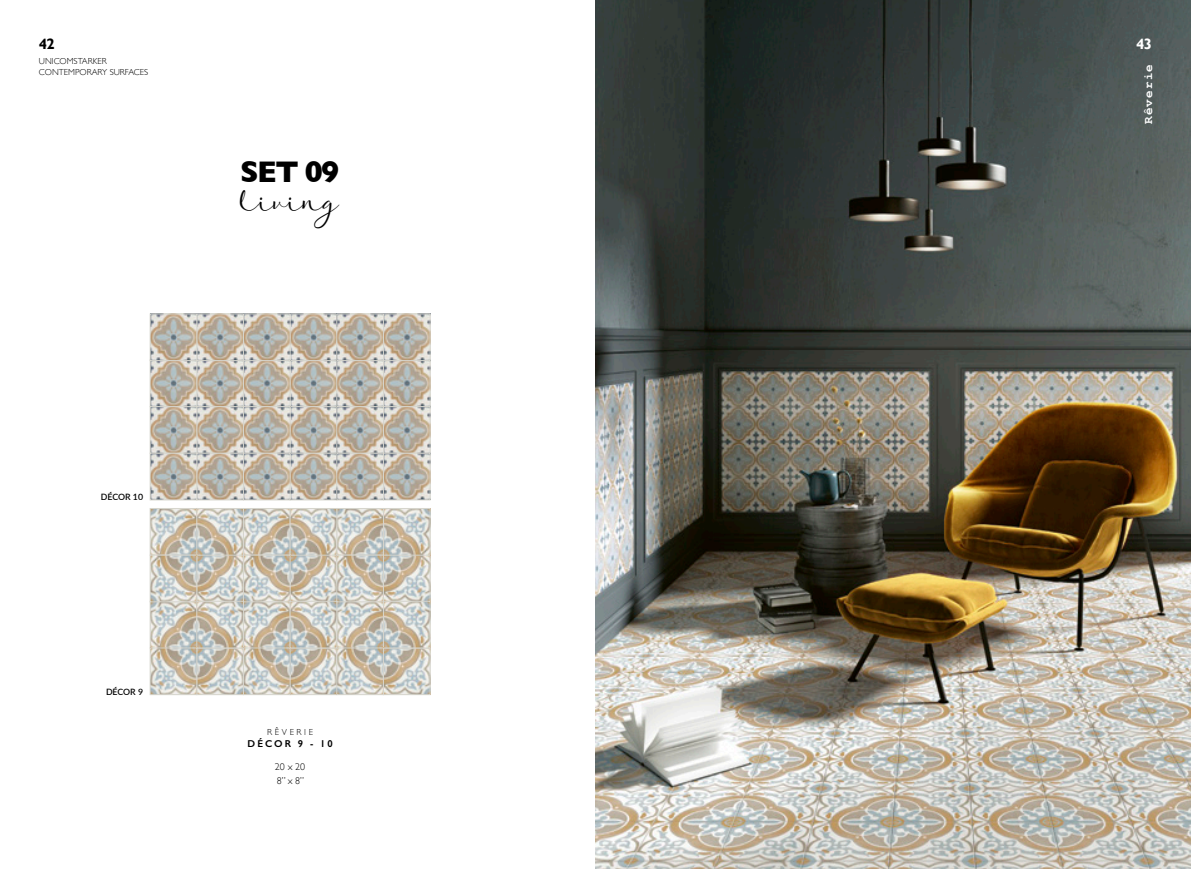
<style>
.page{position:relative;width:1191px;height:869px;background:#fff}
.page>*{position:absolute;margin:0;border:0;box-sizing:border-box;transform-origin:0 0}
.t1{font:700 30.38px "Gill Sans";color:#000}
.t2{font:24.25px "Rose Of Baltimore";color:#000}
.t3{font:700 15px "Gill Sans";color:#fff}
.t4{font:700 15px "Gill Sans";color:#000}
.t5{font:700 12.5px "Courier New";letter-spacing:.1em;color:#fff}
.t6{font:300 10px/13.8px "Gill Sans";color:#000}
.t7{font:600 10px "Gill Sans";letter-spacing:.2em;color:#000}
.t8{font:300 8.75px/10.5px "Gill Sans";color:#000}
.t9{font:600 8.75px "Lato";color:#000}
.t10{font:300 8.75px "Gill Sans";letter-spacing:.3em;color:#000}
</style>
<div class="page">
<img style="left:152px;top:315px;width:276px;height:183px">
<div style="left:196px;top:406px;width:48px;height:47px;border:1px solid #d6d5cd"></div>
<div style="left:196px;top:452px;width:48px;height:48px;border:1px solid #d6d5cd"></div>
<div style="left:196px;top:359px;width:48px;height:47px;border:1px solid #d6d5cd"></div>
<div style="left:196px;top:313px;width:48px;height:48px;border:1px solid #d6d5cd"></div>
<div style="left:290px;top:406px;width:47px;height:47px;border:1px solid #d6d5cd"></div>
<div style="left:290px;top:452px;width:47px;height:48px;border:1px solid #d6d5cd"></div>
<div style="left:290px;top:359px;width:47px;height:47px;border:1px solid #d6d5cd"></div>
<div style="left:290px;top:313px;width:47px;height:48px;border:1px solid #d6d5cd"></div>
<div style="left:383px;top:406px;width:47px;height:47px;border:1px solid #d6d5cd"></div>
<div style="left:383px;top:452px;width:47px;height:48px;border:1px solid #d6d5cd"></div>
<div style="left:383px;top:359px;width:47px;height:47px;border:1px solid #d6d5cd"></div>
<div style="left:383px;top:313px;width:47px;height:48px;border:1px solid #d6d5cd"></div>
<div style="left:150px;top:406px;width:47px;height:47px;border:1px solid #d6d5cd"></div>
<div style="left:150px;top:452px;width:47px;height:48px;border:1px solid #d6d5cd"></div>
<div style="left:150px;top:359px;width:47px;height:47px;border:1px solid #d6d5cd"></div>
<div style="left:150px;top:313px;width:47px;height:48px;border:1px solid #d6d5cd"></div>
<div style="left:243px;top:406px;width:47px;height:47px;border:1px solid #d6d5cd"></div>
<div style="left:243px;top:452px;width:47px;height:48px;border:1px solid #d6d5cd"></div>
<div style="left:243px;top:359px;width:47px;height:47px;border:1px solid #d6d5cd"></div>
<div style="left:243px;top:313px;width:47px;height:48px;border:1px solid #d6d5cd"></div>
<div style="left:336px;top:406px;width:48px;height:47px;border:1px solid #d6d5cd"></div>
<div style="left:336px;top:452px;width:48px;height:48px;border:1px solid #d6d5cd"></div>
<div style="left:336px;top:359px;width:48px;height:47px;border:1px solid #d6d5cd"></div>
<div style="left:336px;top:313px;width:48px;height:48px;border:1px solid #d6d5cd"></div>
<img style="left:152px;top:510px;width:276px;height:182px">
<div style="left:196px;top:647px;width:48px;height:47px;border:1px solid #d6d5cd"></div>
<div style="left:196px;top:554px;width:48px;height:48px;border:1px solid #d6d5cd"></div>
<div style="left:336px;top:600px;width:48px;height:48px;border:1px solid #d6d5cd"></div>
<div style="left:336px;top:508px;width:48px;height:47px;border:1px solid #d6d5cd"></div>
<div style="left:383px;top:647px;width:47px;height:47px;border:1px solid #d6d5cd"></div>
<div style="left:383px;top:554px;width:47px;height:48px;border:1px solid #d6d5cd"></div>
<div style="left:150px;top:600px;width:47px;height:48px;border:1px solid #d6d5cd"></div>
<div style="left:150px;top:508px;width:47px;height:47px;border:1px solid #d6d5cd"></div>
<div style="left:290px;top:647px;width:47px;height:47px;border:1px solid #d6d5cd"></div>
<div style="left:290px;top:554px;width:47px;height:48px;border:1px solid #d6d5cd"></div>
<div style="left:243px;top:600px;width:47px;height:48px;border:1px solid #d6d5cd"></div>
<div style="left:243px;top:508px;width:47px;height:47px;border:1px solid #d6d5cd"></div>
<div style="left:150px;top:647px;width:47px;height:47px;border:1px solid #d6d5cd"></div>
<div style="left:150px;top:554px;width:47px;height:48px;border:1px solid #d6d5cd"></div>
<div style="left:383px;top:600px;width:47px;height:48px;border:1px solid #d6d5cd"></div>
<div style="left:383px;top:508px;width:47px;height:47px;border:1px solid #d6d5cd"></div>
<div style="left:336px;top:647px;width:48px;height:47px;border:1px solid #d6d5cd"></div>
<div style="left:336px;top:554px;width:48px;height:48px;border:1px solid #d6d5cd"></div>
<div style="left:196px;top:600px;width:48px;height:48px;border:1px solid #d6d5cd"></div>
<div style="left:196px;top:508px;width:48px;height:47px;border:1px solid #d6d5cd"></div>
<div style="left:243px;top:647px;width:47px;height:47px;border:1px solid #d6d5cd"></div>
<div style="left:243px;top:554px;width:47px;height:48px;border:1px solid #d6d5cd"></div>
<div style="left:290px;top:600px;width:47px;height:48px;border:1px solid #d6d5cd"></div>
<div style="left:290px;top:508px;width:47px;height:47px;border:1px solid #d6d5cd"></div>
<img style="left:595px;top:0;width:596px;height:868px">
<h3 class="t4" style="left:39px;top:35px;width:17px">42</h3>
<p class="t8" style="left:39px;top:56px;width:111px">UNICOMSTARKER<br>CONTEMPORARY SURFACES</p>
<h1 class="t1" style="left:240px;top:148px;width:101px">SET 09</h1>
<h2 class="t2" style="left:240px;top:187px;width:100px">living</h2>
<p class="t9" style="left:101px;top:490px;width:44px">DÉCOR 10</p>
<p class="t9" style="left:106px;top:684px;width:39px">DÉCOR 9</p>
<p class="t10" style="left:267px;top:724px;width:47px">RÊVERIE</p>
<p class="t7" style="left:248px;top:737px;width:86px">DÉCOR 9 - 10</p>
<p class="t6" style="left:275px;top:759px;width:32px">20 x 20<br>8” x 8”</p>
<h3 class="t3" style="left:1136px;top:35px;width:17px">43</h3>
<h3 class="t5" style="left:1140px;top:124px;width:61px;rotate:-90deg">Rêverie</h3>
</div>
